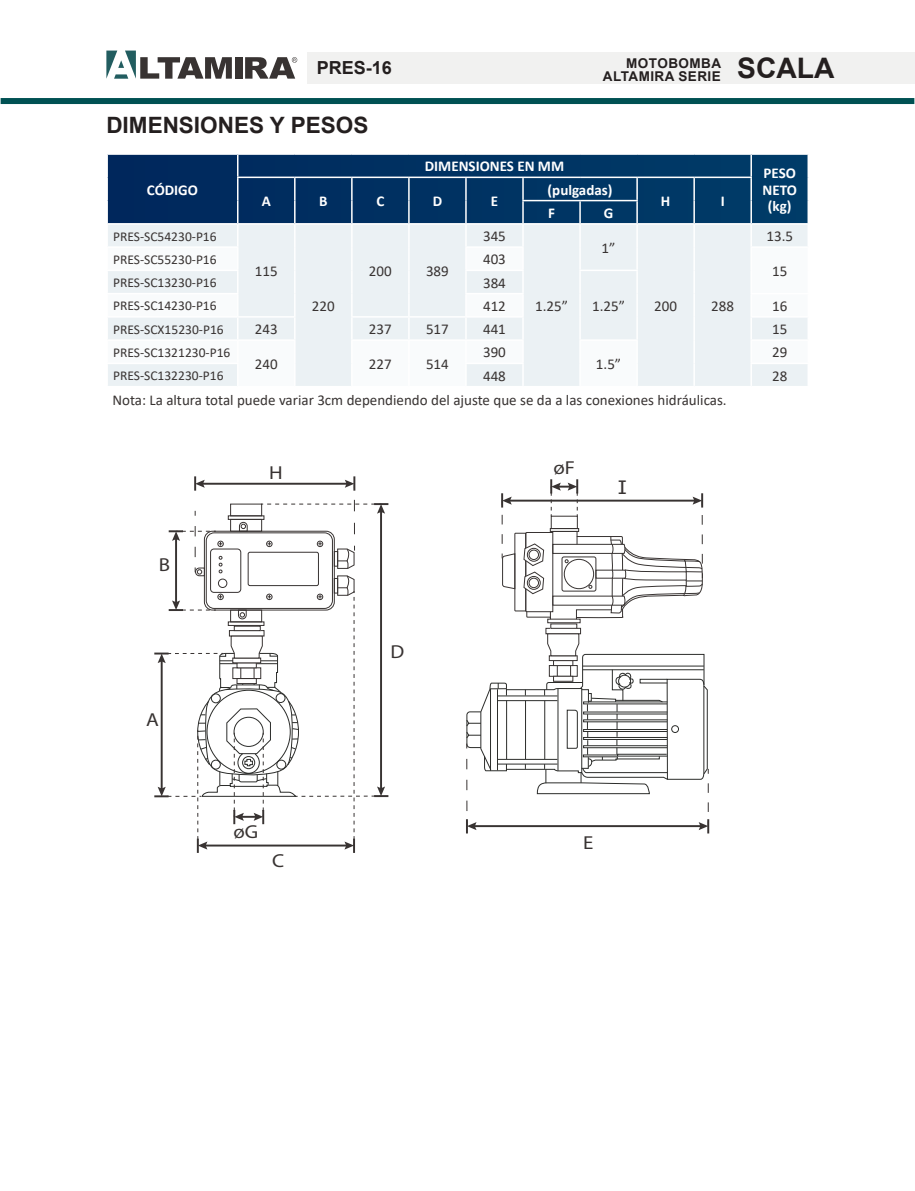
<style>
.page{position:relative;width:915px;height:1191px;background:#fff}
.page>*{position:absolute;margin:0;border:0;box-sizing:border-box;transform-origin:0 0}
.t1{font:700 28.2px "Arial";color:#241f1f}
.t2{font:700 22.5px "Arial";color:#241f1f}
.t3{font:18.75px "Myriad Pro";color:#383332;scale:1.11 1}
.t4{font:18.75px "Arialmonospacedfor SAP";color:#383332;scale:1.11 1}
.t5{font:700 18px "Arial";color:#241f1f}
.t6{font:15px "Calibri";color:#383332}
.t7{font:700 15px/16.5px "Calibri";color:#fff;text-align:center}
.t8{font:13.5px "Calibri";color:#383332}
.t9{font:700 13.5px/13.5px "Arial";letter-spacing:.035em;color:#241f1f;text-align:right}
</style>
<div class="page">
<div style="left:235px;top:57px;width:7px;height:22px;background:#383332"></div>
<svg style="left:106px;top:51px;width:126px;height:28px"></svg>
<svg style="left:245px;top:57px;width:52px;height:22px"></svg>
<div style="left:1px;top:98px;width:913px;height:6px;background:#005153"></div>
<svg style="left:108px;top:155px;width:699px;height:68px;background:#033464"></svg>
<div style="left:108px;top:225px;width:699px;height:22px;background:#ebf1f4"></div>
<svg style="left:108px;top:247px;width:699px;height:139px;fill:#ebf1f4"></svg>
<hr style="left:106px;top:246px;width:132px;height:2px;background:#fff">
<hr style="left:465px;top:246px;width:58px;height:2px;background:#fff">
<hr style="left:750px;top:246px;width:58px;height:2px;background:#fff">
<hr style="left:106px;top:270px;width:132px;height:1px;background:#fff">
<hr style="left:465px;top:270px;width:58px;height:1px;background:#fff">
<hr style="left:579px;top:270px;width:58px;height:1px;background:#fff">
<hr style="left:106px;top:293px;width:132px;height:1px;background:#fff">
<hr style="left:465px;top:293px;width:58px;height:1px;background:#fff">
<hr style="left:750px;top:293px;width:58px;height:1px;background:#fff">
<hr style="left:106px;top:316px;width:132px;height:2px;background:#fff">
<hr style="left:238px;top:316px;width:57px;height:2px;background:#fff">
<hr style="left:351px;top:316px;width:58px;height:2px;background:#fff">
<hr style="left:409px;top:316px;width:57px;height:2px;background:#fff">
<hr style="left:466px;top:316px;width:57px;height:2px;background:#fff">
<hr style="left:750px;top:316px;width:58px;height:2px;background:#fff">
<hr style="left:106px;top:339px;width:132px;height:2px;background:#fff">
<hr style="left:238px;top:339px;width:57px;height:2px;background:#fff">
<hr style="left:351px;top:339px;width:58px;height:2px;background:#fff">
<hr style="left:409px;top:339px;width:57px;height:2px;background:#fff">
<hr style="left:466px;top:339px;width:57px;height:2px;background:#fff">
<hr style="left:579px;top:339px;width:58px;height:2px;background:#fff">
<hr style="left:750px;top:339px;width:58px;height:2px;background:#fff">
<hr style="left:106px;top:363px;width:132px;height:1px;background:#fff">
<hr style="left:465px;top:363px;width:58px;height:1px;background:#fff">
<hr style="left:750px;top:363px;width:58px;height:1px;background:#fff">
<hr style="left:237px;top:177px;width:58px;height:1px;background:#fff">
<hr style="left:295px;top:177px;width:57px;height:1px;background:#fff">
<hr style="left:352px;top:177px;width:57px;height:1px;background:#fff">
<hr style="left:409px;top:177px;width:57px;height:1px;background:#fff">
<hr style="left:466px;top:177px;width:57px;height:1px;background:#fff">
<svg style="left:237px;top:155px;width:1px;height:231px"></svg>
<svg style="left:294px;top:178px;width:1px;height:208px"></svg>
<svg style="left:351px;top:178px;width:1px;height:208px"></svg>
<hr style="left:522px;top:200px;width:58px;height:1px;background:#fff">
<hr style="left:580px;top:200px;width:57px;height:1px;background:#fff">
<svg style="left:408px;top:178px;width:1px;height:208px"></svg>
<svg style="left:465px;top:178px;width:1px;height:208px"></svg>
<svg style="left:579px;top:201px;width:1px;height:185px"></svg>
<hr style="left:106px;top:223px;width:132px;height:2px;background:#fff">
<hr style="left:238px;top:223px;width:57px;height:2px;background:#fff">
<hr style="left:295px;top:223px;width:57px;height:2px;background:#fff">
<hr style="left:352px;top:223px;width:57px;height:2px;background:#fff">
<hr style="left:409px;top:223px;width:57px;height:2px;background:#fff">
<hr style="left:523px;top:177px;width:57px;height:1px;background:#fff">
<hr style="left:580px;top:177px;width:57px;height:1px;background:#fff">
<svg style="left:522px;top:178px;width:1px;height:208px"></svg>
<svg style="left:693px;top:178px;width:1px;height:208px"></svg>
<svg style="left:807px;top:155px;width:1px;height:231px"></svg>
<hr style="left:523px;top:223px;width:57px;height:2px;background:#fff">
<hr style="left:751px;top:223px;width:57px;height:2px;background:#fff">
<hr style="left:637px;top:177px;width:57px;height:1px;background:#fff">
<hr style="left:694px;top:177px;width:57px;height:1px;background:#fff">
<svg style="left:636px;top:178px;width:1px;height:208px"></svg>
<svg style="left:750px;top:155px;width:1px;height:231px"></svg>
<hr style="left:637px;top:223px;width:57px;height:2px;background:#fff">
<hr style="left:694px;top:223px;width:57px;height:2px;background:#fff">
<div style="left:307px;top:53px;width:606px;height:31px;background:#f1f1f0"></div>
<hr style="left:473px;top:825px;width:228px;height:2px;background:#383332">
<svg style="left:466px;top:819px;width:10px;height:14px"></svg>
<svg style="left:698px;top:819px;width:11px;height:14px"></svg>
<svg style="left:466px;top:479px;width:242px;height:333px"></svg>
<hr style="left:201px;top:483px;width:147px;height:2px;background:#383332">
<svg style="left:154px;top:500px;width:234px;height:353px"></svg>
<svg style="left:344px;top:476px;width:11px;height:14px"></svg>
<svg style="left:194px;top:476px;width:11px;height:14px"></svg>
<p class="t5" style="left:316px;top:55px;width:77px">PRES-16</p>
<h2 class="t2" style="left:106px;top:110px;width:263px">DIMENSIONES Y PESOS</h2>
<p class="t7" style="left:424px;top:158px;width:141px">DIMENSIONES EN MM</p>
<p class="t9" style="left:602px;top:56px;width:120px">MOTOBOMBA<br>ALTAMIRA SERIE</p>
<p class="t7" style="left:147px;top:181px;width:53px">CÓDIGO</p>
<p class="t8" style="left:113px;top:227px;width:105px">PRES-SC54230-P16</p>
<p class="t7" style="left:262px;top:193px;width:11px">A</p>
<p class="t7" style="left:319px;top:193px;width:10px">B</p>
<p class="t7" style="left:376px;top:193px;width:9px">C</p>
<p class="t7" style="left:432px;top:193px;width:11px">D</p>
<p class="t7" style="left:490px;top:193px;width:9px">E</p>
<p class="t6" style="left:483px;top:226px;width:24px">345</p>
<p class="t7" style="left:547px;top:181px;width:66px">(pulgadas)</p>
<p class="t7" style="left:548px;top:204px;width:8px">F</p>
<p class="t7" style="left:603px;top:204px;width:11px">G</p>
<p class="t6" style="left:601px;top:237px;width:15px">1”</p>
<p class="t7" style="left:660px;top:193px;width:11px">H</p>
<p class="t7" style="left:720px;top:193px;width:6px">I</p>
<h1 class="t1" style="left:737px;top:48px;width:99px">SCALA</h1>
<p class="t7" style="left:762px;top:165px;width:36px">PESO<br>NETO (kg)</p>
<p class="t6" style="left:766px;top:226px;width:28px">13.5</p>
<p class="t8" style="left:113px;top:250px;width:105px">PRES-SC55230-P16</p>
<p class="t6" style="left:483px;top:249px;width:24px">403</p>
<p class="t6" style="left:369px;top:261px;width:24px">200</p>
<p class="t6" style="left:426px;top:261px;width:24px">389</p>
<p class="t6" style="left:255px;top:261px;width:24px">115</p>
<p class="t6" style="left:771px;top:261px;width:17px">15</p>
<p class="t8" style="left:113px;top:273px;width:105px">PRES-SC13230-P16</p>
<p class="t6" style="left:483px;top:272px;width:24px">384</p>
<p class="t8" style="left:113px;top:296px;width:105px">PRES-SC14230-P16</p>
<p class="t6" style="left:483px;top:295px;width:24px">412</p>
<p class="t6" style="left:592px;top:295px;width:34px">1.25”</p>
<p class="t6" style="left:771px;top:295px;width:17px">16</p>
<p class="t8" style="left:113px;top:320px;width:112px">PRES-SCX15230-P16</p>
<p class="t6" style="left:255px;top:319px;width:24px">243</p>
<p class="t6" style="left:369px;top:319px;width:24px">237</p>
<p class="t6" style="left:426px;top:319px;width:24px">517</p>
<p class="t6" style="left:483px;top:319px;width:24px">441</p>
<p class="t6" style="left:771px;top:319px;width:17px">15</p>
<p class="t8" style="left:113px;top:343px;width:119px">PRES-SC1321230-P16</p>
<p class="t6" style="left:255px;top:354px;width:24px">240</p>
<p class="t6" style="left:369px;top:354px;width:24px">227</p>
<p class="t6" style="left:426px;top:354px;width:24px">514</p>
<p class="t6" style="left:535px;top:295px;width:34px">1.25”</p>
<p class="t6" style="left:312px;top:295px;width:24px">220</p>
<p class="t6" style="left:654px;top:295px;width:24px">200</p>
<p class="t6" style="left:711px;top:295px;width:24px">288</p>
<p class="t6" style="left:483px;top:342px;width:24px">390</p>
<p class="t6" style="left:771px;top:342px;width:17px">29</p>
<p class="t6" style="left:595px;top:354px;width:27px">1.5”</p>
<p class="t8" style="left:113px;top:366px;width:112px">PRES-SC132230-P16</p>
<p class="t6" style="left:483px;top:365px;width:24px">448</p>
<p class="t6" style="left:771px;top:365px;width:17px">28</p>
<p class="t6" style="left:112px;top:389px;width:615px">Nota: La altura total puede variar 3cm dependiendo del ajuste que se da a las conexiones hidráulicas.</p>
<p class="t3" style="left:159px;top:553px;width:12px">B</p>
<p class="t3" style="left:146px;top:708px;width:13px">A</p>
<p class="t3" style="left:269px;top:461px;width:14px">H</p>
<p class="t3" style="left:233px;top:820px;width:24px">øG</p>
<p class="t3" style="left:272px;top:849px;width:12px">C</p>
<p class="t3" style="left:390px;top:640px;width:14px">D</p>
<p class="t3" style="left:553px;top:456px;width:21px">øF</p>
<p class="t4" style="left:616px;top:476px;width:13px">I</p>
<p class="t3" style="left:583px;top:831px;width:11px">E</p>
</div>
